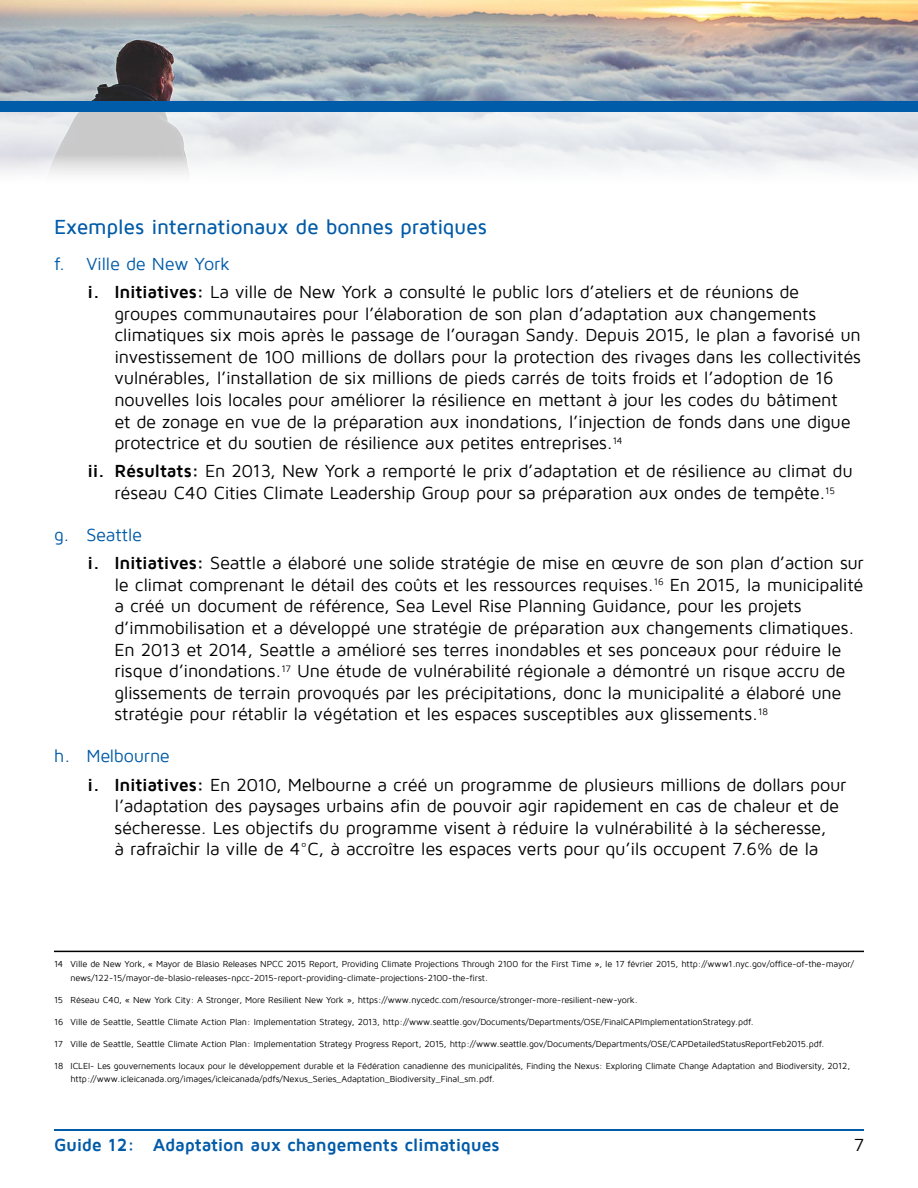
<style>
.page{position:relative;width:918px;height:1188px;background:#fff}
.page>*{position:absolute;margin:0;border:0;box-sizing:border-box;transform-origin:0 0}
.t1{font:500 21px "Maven Pro";letter-spacing:-.015em;color:#005ba8}
.t2{font:18px/21.6px "Maven Pro";letter-spacing:-.015em;color:#000}
.t3{font:700 18px "Maven Pro";letter-spacing:-.015em;color:#005ba8}
.t4{font:9px/13.5px "Maven Pro";letter-spacing:-.015em;color:#000}
.s1{color:#005ba8}
.s2{font-weight:700}
</style>
<div class="page">
<img style="left:0;top:0;width:918px;height:174px">
<hr style="left:54px;top:1130px;width:810px;height:1px;background:#005ba8">
<div style="left:0;top:101px;width:918px;height:11px;background:#005ba8"></div>
<hr style="left:54px;top:951px;width:810px;height:1px;background:#000">
<p class="t1" style="left:54px;top:216px;width:434px">Exemples internationaux de bonnes pratiques</p>
<p class="t2" style="left:87px;top:250px;width:713px;line-height:28.3px;text-indent:-33px"><span class="s1">f. Ville de New York<br></span><span class="s2">i. Initiatives:</span> La ville de New York a consulté le public lors d’ateliers et de réunions de</p>
<p class="t2" style="left:114px;top:303px;width:748px">groupes communautaires pour l’élaboration de son plan d’adaptation aux changements climatiques six mois après le passage de l’ouragan Sandy. Depuis 2015, le plan a favorisé un investissement de 100 millions de dollars pour la protection des rivages dans les collectivités vulnérables, l’installation de six millions de pieds carrés de toits froids et l’adoption de 16 nouvelles lois locales pour améliorer la résilience en mettant à jour les codes du bâtiment<br>et de zonage en vue de la préparation aux inondations, l’injection de fonds dans une digue protectrice et du soutien de résilience aux petites entreprises.<sup>14</sup></p>
<p class="t2" style="left:87px;top:461px;width:767px;text-align:center"><span class="s2">ii. Résultats:</span> En 2013, New York a remporté le prix d’adaptation et de résilience au climat du réseau C40 Cities Climate Leadership Group pour sa préparation aux ondes de tempête.<sup>15</sup></p>
<p class="t2" style="left:87px;top:521px;width:778px;line-height:28.3px;text-indent:-33px"><span class="s1">g. Seattle<br></span><span class="s2">i. Initiatives:</span> Seattle a élaboré une solide stratégie de mise en œuvre de son plan d’action sur</p>
<p class="t2" style="left:114px;top:574px;width:751px">le climat comprenant le détail des coûts et les ressources requises.<sup>16</sup> En 2015, la municipalité a créé un document de référence, Sea Level Rise Planning Guidance, pour les projets d’immobilisation et a développé une stratégie de préparation aux changements climatiques.<br>En 2013 et 2014, Seattle a amélioré ses terres inondables et ses ponceaux pour réduire le risque d’inondations.<sup>17</sup> Une étude de vulnérabilité régionale a démontré un risque accru de glissements de terrain provoqués par les précipitations, donc la municipalité a élaboré une stratégie pour rétablir la végétation et les espaces susceptibles aux glissements.<sup>18</sup></p>
<p class="t2" style="left:87px;top:742px;width:760px;line-height:28.3px;text-indent:-33px"><span class="s1">h. Melbourne<br></span><span class="s2">i. Initiatives:</span> En 2010, Melbourne a créé un programme de plusieurs millions de dollars pour</p>
<p class="t2" style="left:114px;top:796px;width:726px">l’adaptation des paysages urbains afin de pouvoir agir rapidement en cas de chaleur et de sécheresse. Les objectifs du programme visent à réduire la vulnérabilité à la sécheresse, à rafraîchir la ville de 4°C, à accroître les espaces verts pour qu’ils occupent 7.6% de la</p>
<p class="t4" style="left:70px;top:957px;width:785px;text-indent:-16px">14 Ville de New York, « Mayor de Blasio Releases NPCC 2015 Report, Providing Climate Projections Through 2100 for the First Time », le 17 février 2015, http://www1.nyc.gov/office-of-the-mayor/ news/122-15/mayor-de-blasio-releases-npcc-2015-report-providing-climate-projections-2100-the-first.</p>
<p class="t4" style="left:54px;top:993px;width:585px">15 Réseau C40, « New York City: A Stronger, More Resilient New York », https://www.nycedc.com/resource/stronger-more-resilient-new-york.</p>
<p class="t4" style="left:54px;top:1015px;width:701px">16 Ville de Seattle, Seattle Climate Action Plan: Implementation Strategy, 2013, http://www.seattle.gov/Documents/Departments/OSE/FinalCAPImplementationStrategy.pdf.</p>
<p class="t4" style="left:54px;top:1037px;width:772px">17 Ville de Seattle, Seattle Climate Action Plan: Implementation Strategy Progress Report, 2015, http://www.seattle.gov/Documents/Departments/OSE/CAPDetailedStatusReportFeb2015.pdf.</p>
<p class="t4" style="left:71px;top:1059px;width:781px;text-indent:-16px">18 ICLEI- Les gouvernements locaux pour le développement durable et la Fédération canadienne des municipalités, Finding the Nexus: Exploring Climate Change Adaptation and Biodiversity, 2012, http://www.icleicanada.org/images/icleicanada/pdfs/Nexus_Series_Adaptation_Biodiversity_Final_sm.pdf.</p>
<p class="t3" style="left:54px;top:1136px;width:447px">Guide 12: Adaptation aux changements climatiques</p>
<p class="t2" style="left:854px;top:1135px;width:12px">7</p>
</div>
